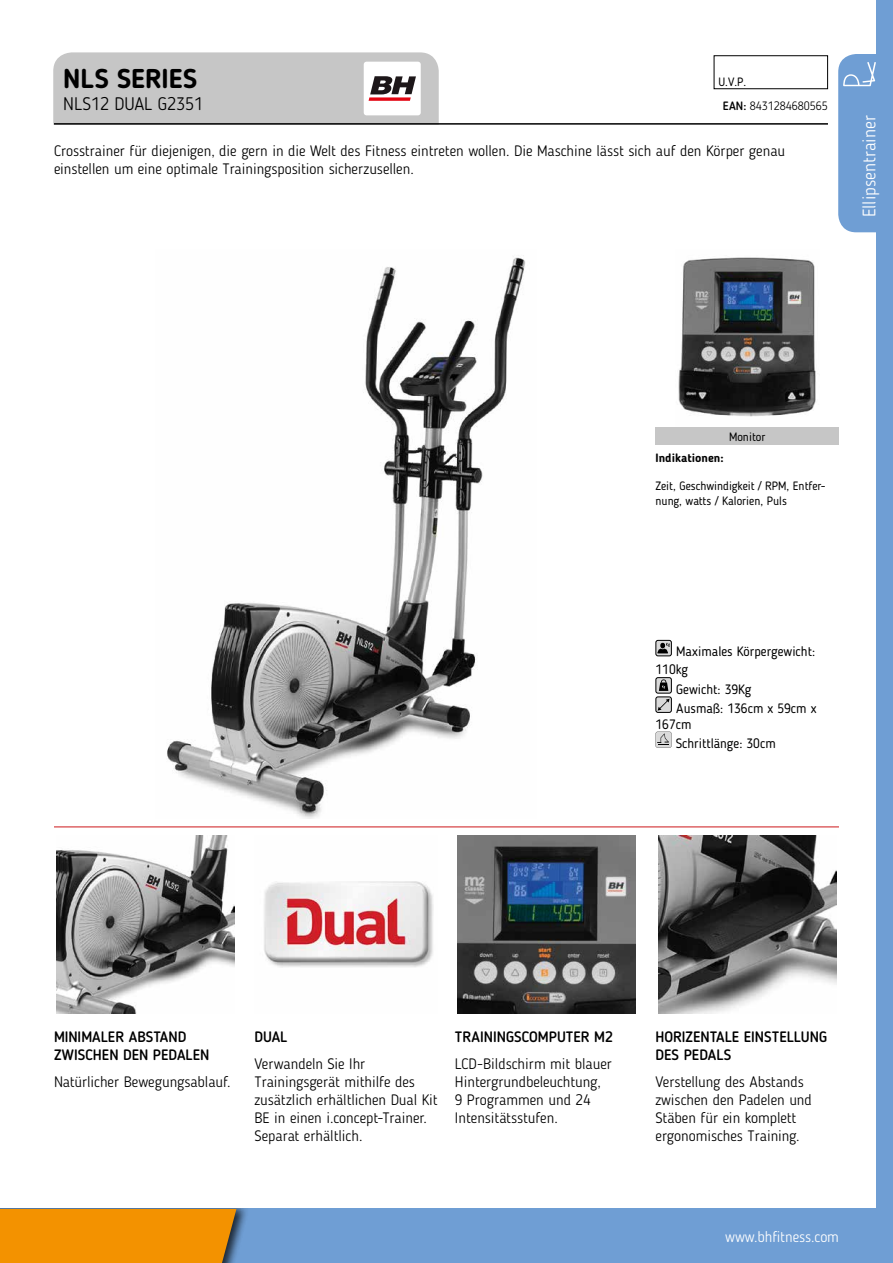
<style>
.page{position:relative;width:893px;height:1263px;background:#fff}
.page>*{position:absolute;margin:0;border:0;box-sizing:border-box;transform-origin:0 0}
.t1{font:700 27px "Blogger Sans";color:#000}
.t2{font:300 18px "Blogger Sans";color:#fff}
.t3{font:300 18px "Blogger Sans";color:#000}
.t4{font:300 15px/18px "Blogger Sans";color:#000}
.t5{font:500 15px/18px "Blogger Sans";color:#000}
.t6{font:300 15px "Blogger Sans";color:#fff}
.t7{font:13.5px/18px "Blogger Sans";color:#000}
.t8{font:12px/14.4px "Blogger Sans";color:#000}
.t9{font:300 12px "Blogger Sans";color:#000}
.t10{font:700 12px "Blogger Sans";color:#000}
.s1{font-weight:500}
</style>
<div class="page">
<img style="left:167px;top:255px;width:359px;height:563px">
<img style="left:675px;top:257px;width:144px;height:171px">
<img style="left:57px;top:835px;width:178px;height:179px">
<img style="left:264px;top:881px;width:170px;height:87px">
<img style="left:458px;top:835px;width:178px;height:179px">
<img style="left:658px;top:835px;width:178px;height:179px">
<hr style="left:54px;top:123px;width:774px;height:2px;background:#000">
<hr style="left:54px;top:826px;width:785px;height:1px;background:#cd171a">
<div style="left:714px;top:55px;width:114px;height:34px;border:1px solid #000"></div>
<div style="left:655px;top:428px;width:184px;height:17px;background:#c6c6c6"></div>
<svg style="left:53px;top:52px;width:386px;height:73px;background:#c4c2c3"></svg>
<div style="left:0;top:1209px;width:893px;height:54px;background:#6f9ed4"></div>
<div style="left:0;top:1209px;width:249px;height:54px;background:#000;opacity:.75"></div>
<div style="left:0;top:1209px;width:236px;height:54px;background:#f39200"></div>
<div style="left:876px;top:0;width:17px;height:1263px;background:#6f9ed4"></div>
<svg style="left:656px;top:640px;width:15px;height:16px"></svg>
<div style="left:655px;top:640px;width:17px;height:16px;border:1px solid #000;border-radius:2px"></div>
<svg style="left:657px;top:643px;width:13px;height:10px"></svg>
<div style="left:656px;top:678px;width:15px;height:15px;background:#dadada;border-radius:2px"></div>
<div style="left:655px;top:677px;width:17px;height:16px;border:1px solid #000;border-radius:2px"></div>
<svg style="left:659px;top:679px;width:9px;height:12px"></svg>
<div style="left:656px;top:697px;width:15px;height:15px;background:#dadada;border-radius:2px"></div>
<div style="left:655px;top:696px;width:17px;height:17px;border:1px solid #000;border-radius:2px"></div>
<svg style="left:658px;top:699px;width:12px;height:12px"></svg>
<svg style="left:655px;top:732px;width:17px;height:16px"></svg>
<svg style="left:838px;top:54px;width:38px;height:178px;background:#75a2d6"></svg>
<h1 class="t1" style="left:63px;top:62px;width:135px">NLS SERIES</h1>
<p class="t3" style="left:63px;top:93px;width:141px">NLS12 DUAL G2351</p>
<p class="t4" style="left:54px;top:142px;width:733px">Crosstrainer für diejenigen, die gern in die Welt des Fitness eintreten wollen. Die Maschine lässt sich auf den Körper genau einstellen um eine optimale Trainingsposition sicherzusellen.</p>
<p class="t8" style="left:718px;top:75px;width:29px">U.V.P.</p>
<p class="t9" style="left:723px;top:98px;width:107px"><span class="s1">EAN:</span> 8431284680565</p>
<p class="t2" style="left:858px;top:217px;width:103px;rotate:-90deg">Ellipsentrainer</p>
<p class="t8" style="left:729px;top:429px;width:38px">Monitor</p>
<p class="t10" style="left:655px;top:450px;width:70px">Indikationen:</p>
<p class="t8" style="left:655px;top:479px;width:172px">Zeit, Geschwindigkeit / RPM, Entfer&shy;nung, watts / Kalorien, Puls</p>
<p class="t7" style="left:655px;top:642px;width:161px;text-indent:21px">Maximales Körpergewicht:<br>110kg</p>
<p class="t7" style="left:676px;top:679px;width:142px;line-height:19.2px">Gewicht: 39Kg<br>Ausmaß: 136cm x 59cm x</p>
<p class="t7" style="left:676px;top:715px;width:102px;line-height:18.9px;text-indent:-20px">167cm<br>Schrittlänge: 30cm</p>
<p class="t5" style="left:54px;top:1028px;width:157px">MINIMALER ABSTAND<br>ZWISCHEN DEN PEDALEN</p>
<p class="t4" style="left:54px;top:1072px;width:178px">Natürlicher Bewegungsablauf.</p>
<p class="t5" style="left:254px;top:1028px;width:34px">DUAL</p>
<p class="t4" style="left:254px;top:1054px;width:185px">Verwandeln Sie Ihr<br>Trainingsgerät mithilfe des zusätzlich erhältlichen Dual Kit<br>BE in einen i.concept-Trainer.<br>Separat erhältlich.</p>
<p class="t5" style="left:455px;top:1028px;width:160px">TRAININGSCOMPUTER M2</p>
<p class="t4" style="left:455px;top:1054px;width:158px">LCD-Bildschirm mit blauer<br>Hintergrundbeleuchtung,<br>9 Programmen und 24<br>Intensitätsstufen.</p>
<p class="t5" style="left:655px;top:1028px;width:173px">HORIZENTALE EINSTELLUNG<br>DES PEDALS</p>
<p class="t4" style="left:655px;top:1072px;width:158px">Verstellung des Abstands zwischen den Padelen und<br>Stäben für ein komplett ergonomisches Training.</p>
<p class="t6" style="left:725px;top:1228px;width:115px">www.bhfitness.com</p>
</div>
